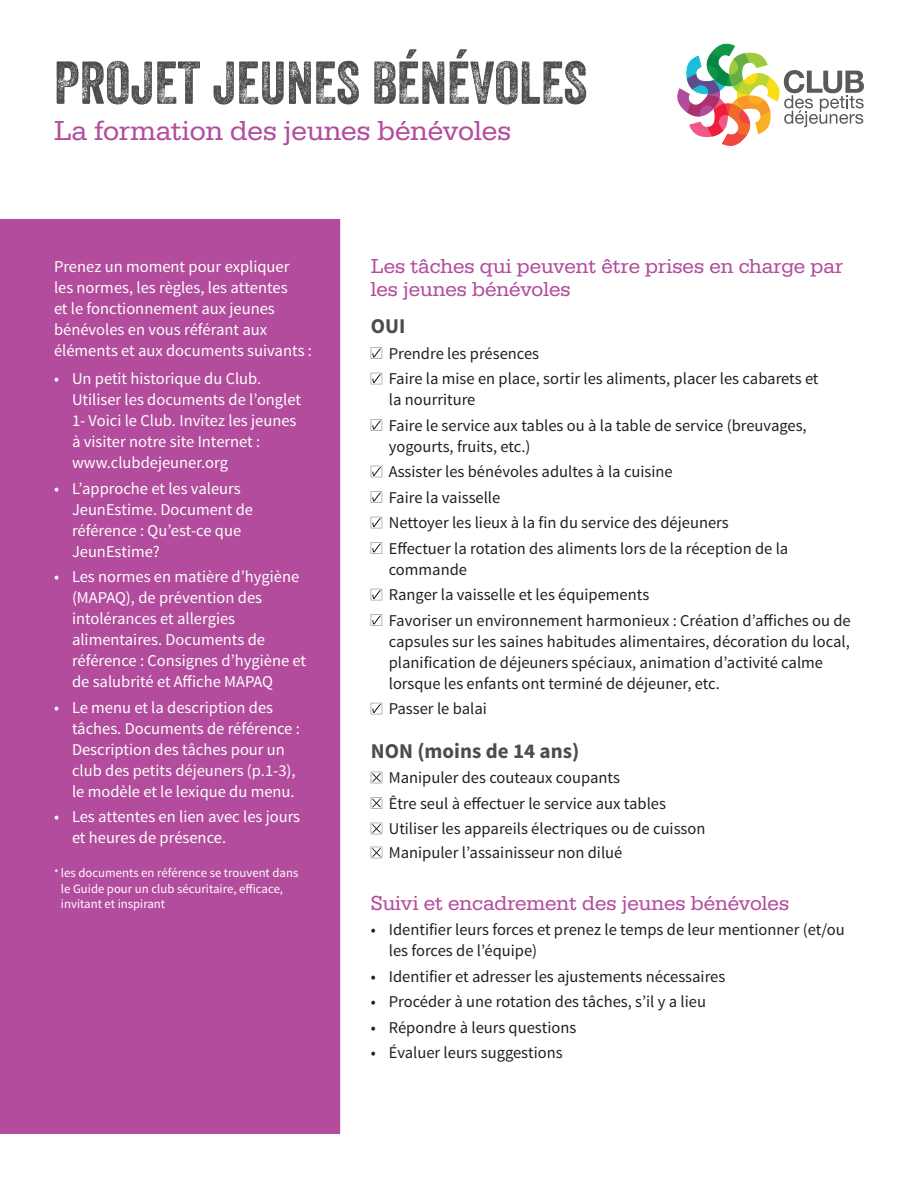
<style>
.page{position:relative;width:918px;height:1188px;background:#fff}
.page>*{position:absolute;margin:0;border:0;box-sizing:border-box;transform-origin:0 0}
.t1{font:58.5px "Veneer Two";color:#4b4c4d}
.t2{font:28.5px "Serifa";color:#b34c9d}
.Question{font:21px/22.5px "Serifa";color:#b34c9d}
.Answer{font:700 21px "Source Sans Pro";color:#4b4c4d}
.Answer-2{font:16.5px/21px "Source Sans Pro";color:#231f20}
.Answer-3{font:16.5px/21px "Source Sans Pro";color:#fff}
.Answer-4{font:12.75px/15.8px "Source Sans Pro";color:#fff}
.s1{font-size:11.25px}
</style>
<div class="page">
<div style="left:0;top:219px;width:340px;height:915px;background:#b34c9d"></div>
<svg style="left:371px;top:347px;width:11px;height:12px"></svg>
<svg style="left:371px;top:373px;width:11px;height:11px"></svg>
<svg style="left:371px;top:419px;width:11px;height:12px"></svg>
<svg style="left:371px;top:466px;width:11px;height:11px"></svg>
<svg style="left:371px;top:491px;width:11px;height:12px"></svg>
<svg style="left:371px;top:517px;width:11px;height:11px"></svg>
<svg style="left:371px;top:542px;width:11px;height:12px"></svg>
<svg style="left:371px;top:589px;width:11px;height:11px"></svg>
<svg style="left:371px;top:614px;width:11px;height:12px"></svg>
<svg style="left:371px;top:703px;width:11px;height:11px"></svg>
<svg style="left:371px;top:772px;width:11px;height:11px"></svg>
<svg style="left:371px;top:797px;width:11px;height:12px"></svg>
<svg style="left:371px;top:823px;width:11px;height:11px"></svg>
<svg style="left:371px;top:847px;width:11px;height:11px"></svg>
<svg style="left:677px;top:44px;width:187px;height:102px"></svg>
<p class="t1" style="left:54px;top:47px;width:535px">PROJET JEUNES BÉNÉVOLES</p>
<p class="t2" style="left:54px;top:115px;width:459px">La formation des jeunes bénévoles</p>
<p class="Answer-3" style="left:54px;top:256px;width:259px">Prenez un moment pour expliquer les normes, les règles, les attentes<br>et le fonctionnement aux jeunes bénévoles en vous référant aux éléments et aux documents suivants :</p>
<p class="Answer-3" style="left:72px;top:368px;width:231px;text-indent:-18px">• Un petit historique du Club.<br>Utiliser les documents de l’onglet<br>1- Voici le Club. Invitez les jeunes à visiter notre site Internet : www.clubdejeuner.org</p>
<p class="Answer-3" style="left:72px;top:478px;width:183px;text-indent:-18px">• L’approche et les valeurs<br>JeunEstime. Document de référence : Qu’est-ce que<br>JeunEstime?</p>
<p class="Answer-3" style="left:72px;top:566px;width:236px;text-indent:-18px">• Les normes en matière d’hygiène (MAPAQ), de prévention des intolérances et allergies alimentaires. Documents de référence : Consignes d’hygiène et de salubrité et Affiche MAPAQ</p>
<p class="Answer-3" style="left:72px;top:697px;width:229px;text-indent:-18px">• Le menu et la description des tâches. Documents de référence :<br>Description des tâches pour un club des petits déjeuners (p.1-3), le modèle et le lexique du menu.</p>
<p class="Answer-3" style="left:72px;top:806px;width:230px;text-indent:-18px">• Les attentes en lien avec les jours et heures de présence.</p>
<p class="Answer-4" style="left:61px;top:865px;width:239px;text-indent:-7px"><span class="s1">*</span> les documents en référence se trouvent dans le Guide pour un club sécuritaire, efficace, invitant et inspirant</p>
<p class="Question" style="left:371px;top:255px;width:474px">Les tâches qui peuvent être prises en charge par les jeunes bénévoles</p>
<p class="Answer" style="left:371px;top:313px;width:36px">OUI</p>
<p class="Answer-2" style="left:389px;top:343px;width:152px">Prendre les présences</p>
<p class="Answer-2" style="left:389px;top:369px;width:431px">Faire la mise en place, sortir les aliments, placer les cabarets et la nourriture</p>
<p class="Answer-2" style="left:389px;top:415px;width:419px">Faire le service aux tables ou à la table de service (breuvages, yogourts, fruits, etc.)</p>
<p class="Answer-2" style="left:389px;top:462px;width:285px">Assister les bénévoles adultes à la cuisine</p>
<p class="Answer-2" style="left:389px;top:487px;width:113px">Faire la vaisselle</p>
<p class="Answer-2" style="left:389px;top:513px;width:341px">Nettoyer les lieux à la fin du service des déjeuners</p>
<p class="Answer-2" style="left:389px;top:538px;width:401px">Effectuer la rotation des aliments lors de la réception de la commande</p>
<p class="Answer-2" style="left:389px;top:585px;width:262px">Ranger la vaisselle et les équipements</p>
<p class="Answer-2" style="left:389px;top:610px;width:463px">Favoriser un environnement harmonieux : Création d’affiches ou de capsules sur les saines habitudes alimentaires, décoration du local, planification de déjeuners spéciaux, animation d’activité calme lorsque les enfants ont terminé de déjeuner, etc.</p>
<p class="Answer-2" style="left:389px;top:699px;width:100px">Passer le balai</p>
<p class="Answer" style="left:371px;top:737px;width:210px">NON (moins de 14 ans)</p>
<p class="Answer-2" style="left:389px;top:768px;width:233px">Manipuler des couteaux coupants</p>
<p class="Answer-2" style="left:389px;top:793px;width:279px">Être seul à effectuer le service aux tables</p>
<p class="Answer-2" style="left:389px;top:819px;width:318px">Utiliser les appareils électriques ou de cuisson</p>
<p class="Answer-2" style="left:389px;top:843px;width:235px">Manipuler l’assainisseur non dilué</p>
<p class="Question" style="left:371px;top:892px;width:420px">Suivi et encadrement des jeunes bénévoles</p>
<p class="Answer-2" style="left:389px;top:919px;width:457px;text-indent:-18px">• Identifier leurs forces et prenez le temps de leur mentionner (et/ou les forces de l’équipe)</p>
<p class="Answer-2" style="left:371px;top:966px;width:356px">• Identifier et adresser les ajustements nécessaires</p>
<p class="Answer-2" style="left:371px;top:991px;width:337px">• Procéder à une rotation des tâches, s’il y a lieu</p>
<p class="Answer-2" style="left:371px;top:1017px;width:207px">• Répondre à leurs questions</p>
<p class="Answer-2" style="left:371px;top:1042px;width:193px">• Évaluer leurs suggestions</p>
</div>
